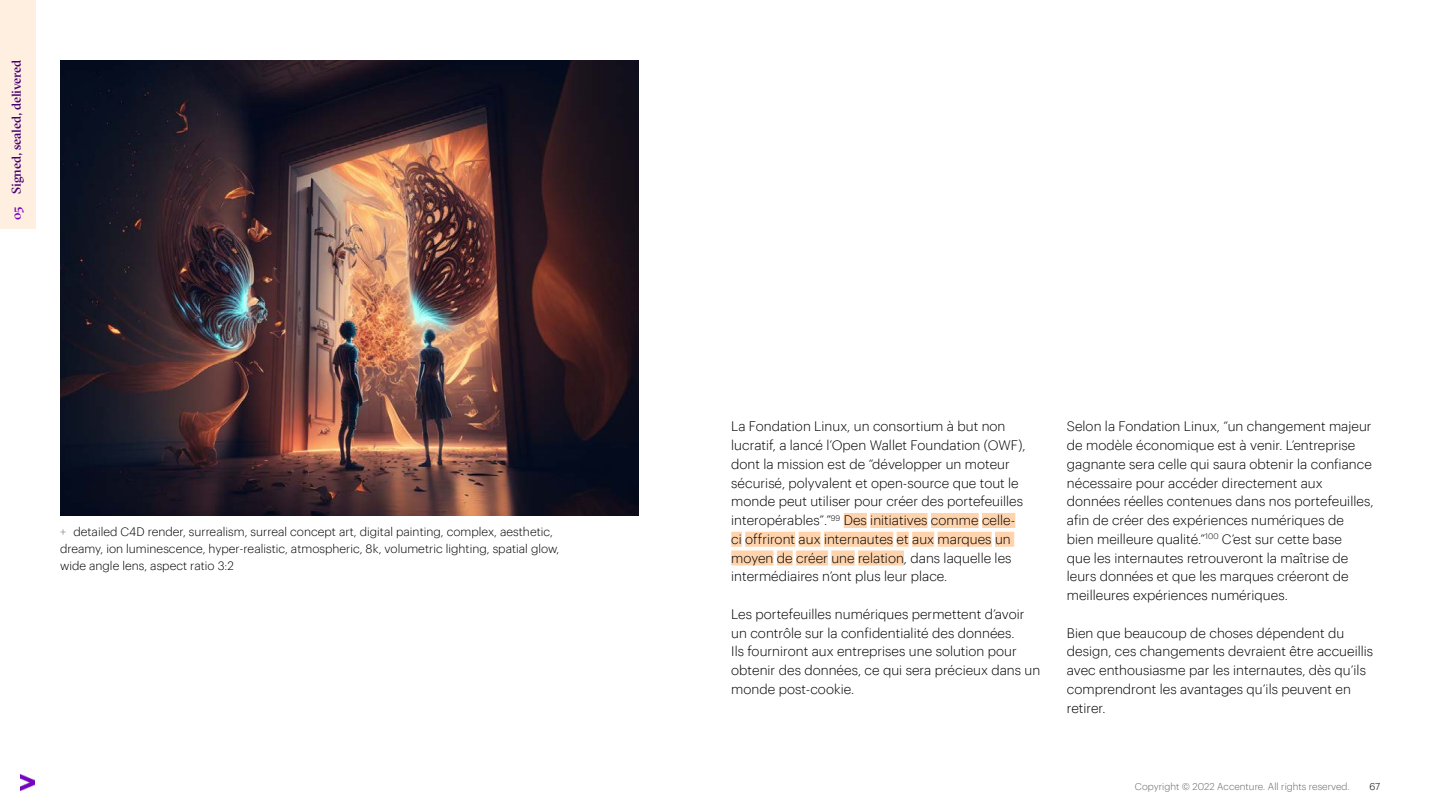
<style>
.page{position:relative;width:1440px;height:810px;background:#fff}
.page>*{position:absolute;margin:0;border:0;box-sizing:border-box;transform-origin:0 0}
.t1{font:300 13.5px/18.8px "Graphik";color:#000}
.t2{font:500 12.75px "GT Sectra Fine";letter-spacing:-.01em;color:#460073}
.t3{font:300 12px/17.2px "Graphik";color:#000}
.t4{font:300 9.75px "Graphik";color:#666}
.t5{font:300 9.75px "Graphik";color:#000}
.s1{color:#7500c0}
.s2{color:#808080}
</style>
<div class="page">
<img style="left:20px;top:775px;width:15px;height:15px">
<div style="left:0;top:0;width:35px;height:229px;background:#ffefe0"></div>
<div style="left:844px;top:513px;width:23px;height:15px;background:#ffd4ad"></div>
<div style="left:870px;top:513px;width:58px;height:15px;background:#ffd4ad"></div>
<div style="left:931px;top:513px;width:48px;height:15px;background:#ffd4ad"></div>
<div style="left:982px;top:513px;width:33px;height:15px;background:#ffd4ad"></div>
<div style="left:731px;top:532px;width:11px;height:15px;background:#ffd4ad"></div>
<div style="left:745px;top:532px;width:50px;height:15px;background:#ffd4ad"></div>
<div style="left:799px;top:532px;width:22px;height:15px;background:#ffd4ad"></div>
<div style="left:824px;top:532px;width:69px;height:15px;background:#ffd4ad"></div>
<div style="left:897px;top:532px;width:12px;height:15px;background:#ffd4ad"></div>
<div style="left:912px;top:532px;width:22px;height:15px;background:#ffd4ad"></div>
<div style="left:938px;top:532px;width:54px;height:15px;background:#ffd4ad"></div>
<div style="left:995px;top:532px;width:19px;height:15px;background:#ffd4ad"></div>
<div style="left:731px;top:551px;width:43px;height:15px;background:#ffd4ad"></div>
<div style="left:777px;top:551px;width:16px;height:15px;background:#ffd4ad"></div>
<div style="left:796px;top:551px;width:32px;height:15px;background:#ffd4ad"></div>
<div style="left:831px;top:551px;width:24px;height:15px;background:#ffd4ad"></div>
<div style="left:858px;top:551px;width:46px;height:15px;background:#ffd4ad"></div>
<img style="left:60px;top:60px;width:579px;height:456px">
<p class="t2" style="left:9px;top:220px;width:162px;rotate:-90deg"><span class="s1">05</span> Signed, sealed, delivered</p>
<p class="t3" style="left:60px;top:522px;width:501px"><span class="s2">+</span> detailed C4D render, surrealism, surreal concept art, digital painting, complex, aesthetic, dreamy, ion luminescence, hyper-realistic, atmospheric, 8k, volumetric lighting, spatial glow, wide angle lens, aspect ratio 3:2</p>
<p class="t1" style="left:731px;top:416px;width:296px">La Fondation Linux, un consortium à but non lucratif, a lancé l’Open Wallet Foundation (OWF), dont la mission est de “développer un moteur sécurisé, polyvalent et open-source que tout le monde peut utiliser pour créer des portefeuilles interopérables”.”<sup>99</sup> Des initiatives comme celle&shy;ci offriront aux internautes et aux marques un moyen de créer une relation, dans laquelle les intermédiaires n’ont plus leur place.</p>
<p class="t1" style="left:731px;top:603px;width:311px">Les portefeuilles numériques permettent d’avoir un contrôle sur la confidentialité des données.<br>Ils fourniront aux entreprises une solution pour obtenir des données, ce qui sera précieux dans un monde post-cookie.</p>
<p class="t1" style="left:1067px;top:416px;width:308px">Selon la Fondation Linux, “un changement majeur de modèle économique est à venir. L’entreprise gagnante sera celle qui saura obtenir la confiance nécessaire pour accéder directement aux données réelles contenues dans nos portefeuilles, afin de créer des expériences numériques de bien meilleure qualité.”<sup>100</sup> C’est sur cette base<br>que les internautes retrouveront la maîtrise de leurs données et que les marques créeront de meilleures expériences numériques.</p>
<p class="t1" style="left:1067px;top:622px;width:308px">Bien que beaucoup de choses dépendent du design, ces changements devraient être accueillis avec enthousiasme par les internautes, dès qu’ils comprendront les avantages qu’ils peuvent en retirer.</p>
<p class="t4" style="left:1135px;top:780px;width:216px">Copyright © 2022 Accenture. All rights reserved.</p>
<p class="t5" style="left:1369px;top:780px;width:12px">67</p>
</div>
